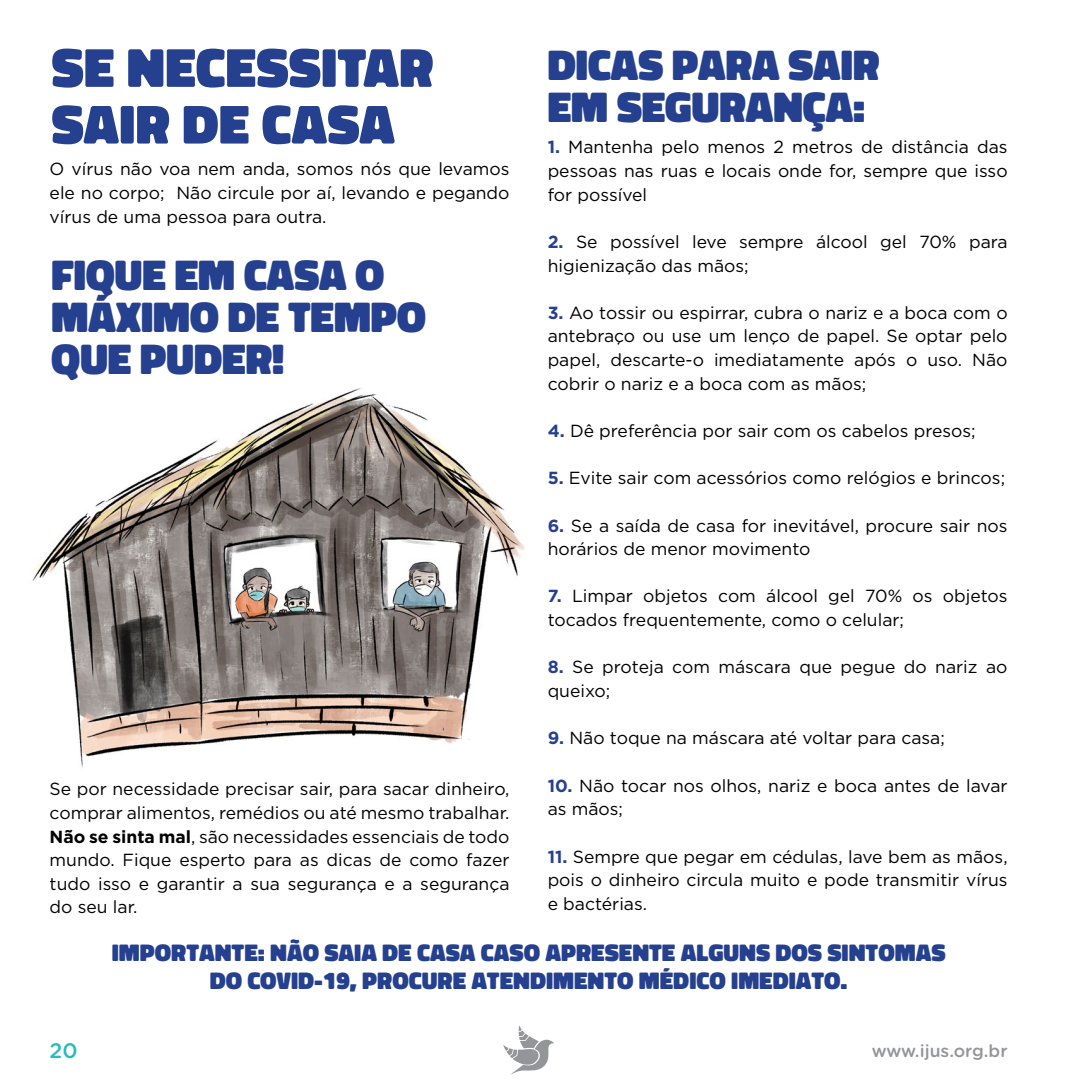
<style>
.page{position:relative;width:1092px;height:1092px;background:#fff}
.page>*{position:absolute;margin:0;border:0;box-sizing:border-box;transform-origin:0 0}
.t1{font:900 56px/56.7px "Don Jose";color:#25408f}
.t2{font:900 43.75px/42px "Don Jose";letter-spacing:-.01em;color:#25408f}
.t3{font:900 24.5px/28px "Don Jose";color:#25408f;text-align:center}
.t4{font:500 21px "Gotham Rounded";color:#26bdc0}
.t5{font:17.5px/23.6px "Gotham";color:#000;text-align:justify}
.t6{font:500 17.5px "Gotham Rounded";color:#939598}
.s1{font-weight:700;color:#25408f}
.s2{font-weight:700}
</style>
<div class="page">
<svg style="left:503px;top:1025px;width:51px;height:49px"></svg>
<img style="left:32px;top:387px;width:493px;height:381px">
<h1 class="t1" style="left:51px;top:44px;width:384px">SE NECESSITAR<br>SAIR DE CASA</h1>
<p class="t5" style="left:50px;top:157px;width:461px">O vírus não voa nem anda, somos nós que levamos ele no corpo; Não circule por aí, levando e pegando vírus de uma pessoa para outra.</p>
<h2 class="t2" style="left:547px;top:48px;width:334px">DICAS PARA SAIR<br>EM SEGURANÇA:</h2>
<p class="t5" style="left:547px;top:135px;width:461px"><span class="s1">1.</span> Mantenha pelo menos 2 metros de distância das pessoas nas ruas e locais onde for, sempre que isso for possível</p>
<p class="t5" style="left:547px;top:229px;width:461px"><span class="s1">2.</span> Se possível leve sempre álcool gel 70% para higienização das mãos;</p>
<p class="t5" style="left:547px;top:300px;width:461px"><span class="s1">3.</span> Ao tossir ou espirrar, cubra o nariz e a boca com o antebraço ou use um lenço de papel. Se optar pelo papel, descarte-o imediatamente após o uso. Não cobrir o nariz e a boca com as mãos;</p>
<p class="t5" style="left:547px;top:418px;width:429px"><span class="s1">4.</span> Dê preferência por sair com os cabelos presos;</p>
<p class="t5" style="left:547px;top:466px;width:459px"><span class="s1">5.</span> Evite sair com acessórios como relógios e brincos;</p>
<p class="t5" style="left:547px;top:513px;width:461px"><span class="s1">6.</span> Se a saída de casa for inevitável, procure sair nos horários de menor movimento</p>
<p class="t5" style="left:547px;top:584px;width:461px"><span class="s1">7.</span> Limpar objetos com álcool gel 70% os objetos tocados frequentemente, como o celular;</p>
<p class="t5" style="left:547px;top:655px;width:461px"><span class="s1">8.</span> Se proteja com máscara que pegue do nariz ao queixo;</p>
<p class="t5" style="left:547px;top:725px;width:398px"><span class="s1">9.</span> Não toque na máscara até voltar para casa;</p>
<p class="t5" style="left:547px;top:773px;width:461px"><span class="s1">10.</span> Não tocar nos olhos, nariz e boca antes de lavar as mãos;</p>
<p class="t5" style="left:547px;top:844px;width:461px"><span class="s1">11.</span> Sempre que pegar em cédulas, lave bem as mãos, pois o dinheiro circula muito e pode transmitir vírus e bactérias.</p>
<h3 class="t3" style="left:112px;top:940px;width:835px">IMPORTANTE: NÃO SAIA DE CASA CASO APRESENTE ALGUNS DOS SINTOMAS<br>DO COVID-19, PROCURE ATENDIMENTO MÉDICO IMEDIATO.</h3>
<h2 class="t2" style="left:51px;top:257px;width:376px">FIQUE EM CASA O<br>MÁXIMO DE TEMPO<br>QUE PUDER!</h2>
<p class="t5" style="left:50px;top:776px;width:461px">Se por necessidade precisar sair, para sacar dinheiro, comprar alimentos, remédios ou até mesmo trabalhar.<br><span class="s2">Não se sinta mal</span>, são necessidades essenciais de todo mundo. Fique esperto para as dicas de como fazer tudo isso e garantir a sua segurança e a segurança do seu lar.</p>
<p class="t4" style="left:50px;top:1035px;width:30px">20</p>
<p class="t6" style="left:871px;top:1038px;width:137px">www.ijus.org.br</p>
</div>
